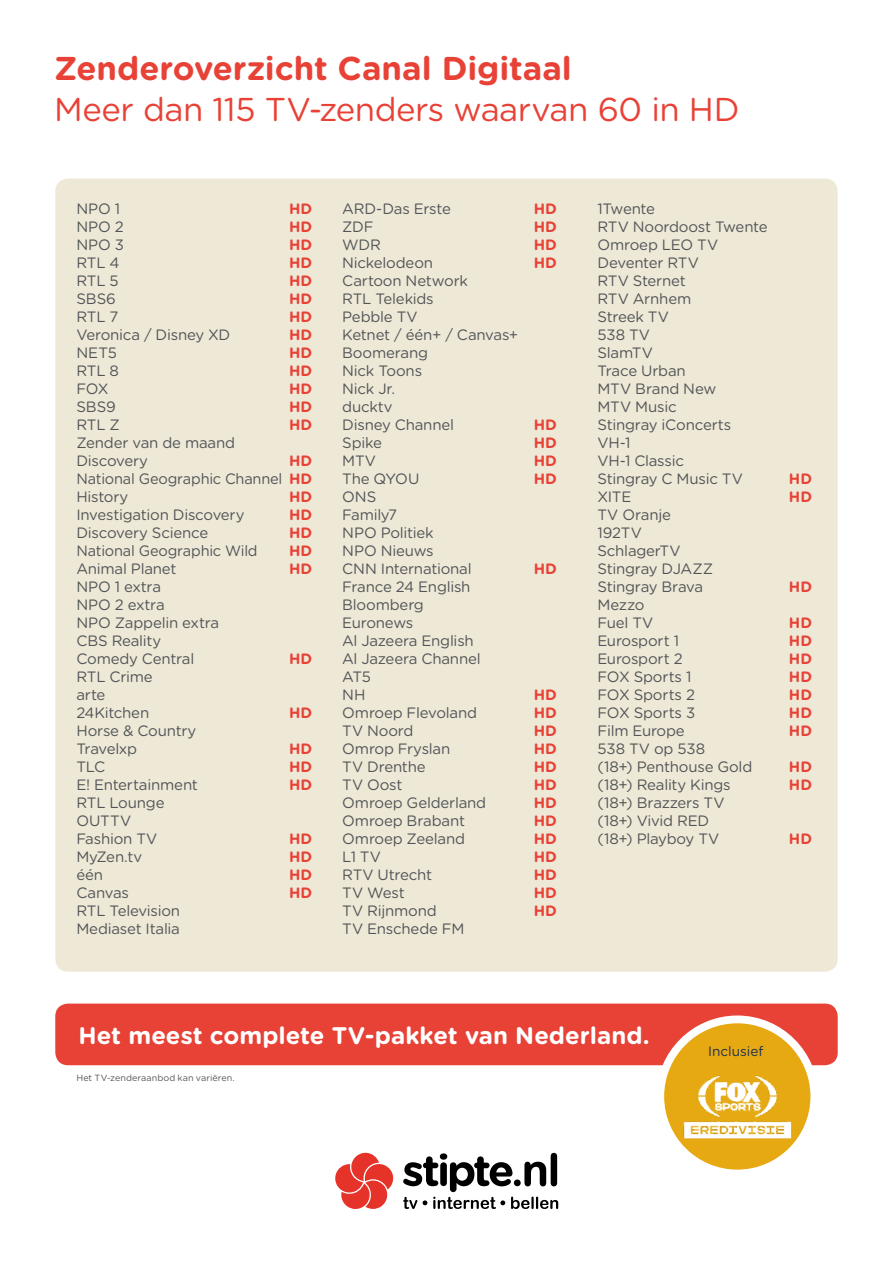
<style>
.page{position:relative;width:893px;height:1263px;background:#fff}
.page>*{position:absolute;margin:0;border:0;box-sizing:border-box;transform-origin:0 0}
.t1{font:33px "Gotham Rounded";letter-spacing:-.015em;color:#e84237}
.t2{font:700 33px "Gotham Rounded";letter-spacing:-.005em;color:#e84237}
.t3{font:700 24px "Gotham Rounded";color:#fff}
.t4{font:15px/18px "Gotham Rounded";letter-spacing:-.015em;color:#525557}
.t5{font:700 15px/18px "Gotham Rounded";color:#e84237;text-align:justify}
.t6{font:13.65px "Gotham Rounded";color:#1b3055}
.t7{font:9px "Gotham Rounded";letter-spacing:.01em;color:#525557}
.s1{font-weight:700;color:#e84237}
</style>
<div class="page">
<svg style="left:335px;top:1153px;width:59px;height:56px"></svg>
<svg style="left:403px;top:1153px;width:155px;height:56px"></svg>
<div style="left:55px;top:179px;width:783px;height:793px;background:#eee8d7;border-radius:13px"></div>
<div style="left:55px;top:1003px;width:783px;height:62px;background:#e84237;border-radius:13px"></div>
<div style="left:660px;top:1019px;width:154px;height:154px;background:#e6a911;border-radius:50%"></div>
<div style="left:656px;top:1015px;width:162px;height:162px;border:8px solid #fff;border-radius:50%"></div>
<img style="left:681px;top:1075px;width:113px;height:69px">
<h1 class="t2" style="left:54px;top:45px;width:519px">Zenderoverzicht Canal Digitaal</h1>
<h1 class="t1" style="left:54px;top:87px;width:687px">Meer dan 115 TV-zenders waarvan 60 in HD</h1>
<p class="t4" style="left:76px;top:199px;width:237px">NPO 1<br>NPO 2<br>NPO 3<br>RTL 4<br>RTL 5<br>SBS6<br>RTL 7<br>Veronica / Disney XD<br>NET5<br>RTL 8<br>FOX<br>SBS9<br>RTL Z<br>Zender van de maand<br>Discovery<br>National Geographic Channel <span class="s1">HD<br></span>History<br>Investigation Discovery<br>Discovery Science<br>National Geographic Wild<br>Animal Planet<br>NPO 1 extra<br>NPO 2 extra<br>NPO Zappelin extra<br>CBS Reality<br>Comedy Central<br>RTL Crime<br>arte<br>24Kitchen<br>Horse &amp; Country<br>Travelxp<br>TLC<br>E! Entertainment<br>RTL Lounge<br>OUTTV<br>Fashion TV<br>MyZen.tv<br>één<br>Canvas<br>RTL Television<br>Mediaset Italia</p>
<p class="t5" style="left:289px;top:199px;width:25px">HD HD HD HD HD HD HD HD HD HD HD HD HD</p>
<p class="t5" style="left:289px;top:451px;width:25px">HD</p>
<p class="t5" style="left:289px;top:487px;width:25px">HD HD HD HD HD</p>
<p class="t5" style="left:289px;top:649px;width:25px">HD</p>
<p class="t5" style="left:289px;top:703px;width:25px">HD</p>
<p class="t5" style="left:289px;top:739px;width:25px">HD HD HD</p>
<p class="t5" style="left:289px;top:829px;width:25px">HD HD HD HD</p>
<p class="t4" style="left:342px;top:199px;width:178px">ARD-Das Erste<br>ZDF<br>WDR<br>Nickelodeon<br>Cartoon Network<br>RTL Telekids<br>Pebble TV<br>Ketnet / één+ / Canvas+<br>Boomerang<br>Nick Toons<br>Nick Jr.<br>ducktv<br>Disney Channel<br>Spike<br>MTV<br>The QYOU<br>ONS<br>Family7<br>NPO Politiek<br>NPO Nieuws<br>CNN International<br>France 24 English<br>Bloomberg<br>Euronews<br>Al Jazeera English<br>Al Jazeera Channel<br>AT5<br>NH<br>Omroep Flevoland<br>TV Noord<br>Omrop Fryslan<br>TV Drenthe<br>TV Oost<br>Omroep Gelderland<br>Omroep Brabant<br>Omroep Zeeland<br>L1 TV<br>RTV Utrecht<br>TV West<br>TV Rijnmond<br>TV Enschede FM</p>
<p class="t5" style="left:534px;top:199px;width:25px">HD HD HD HD</p>
<p class="t5" style="left:534px;top:415px;width:25px">HD HD HD HD</p>
<p class="t5" style="left:534px;top:559px;width:25px">HD</p>
<p class="t5" style="left:534px;top:685px;width:25px">HD HD HD HD HD HD HD HD HD HD HD HD HD</p>
<p class="t4" style="left:597px;top:199px;width:172px">1Twente<br>RTV Noordoost Twente<br>Omroep LEO TV<br>Deventer RTV<br>RTV Sternet<br>RTV Arnhem<br>Streek TV<br>538 TV<br>SlamTV<br>Trace Urban<br>MTV Brand New<br>MTV Music<br>Stingray iConcerts<br>VH-1<br>VH-1 Classic<br>Stingray C Music TV<br>XITE<br>TV Oranje<br>192TV<br>SchlagerTV<br>Stingray DJAZZ<br>Stingray Brava<br>Mezzo<br>Fuel TV<br>Eurosport 1<br>Eurosport 2<br>FOX Sports 1<br>FOX Sports 2<br>FOX Sports 3<br>Film Europe<br>538 TV op 538<br>(18+) Penthouse Gold (18+) Reality Kings (18+) Brazzers TV<br>(18+) Vivid RED<br>(18+) Playboy TV</p>
<p class="t5" style="left:789px;top:469px;width:25px">HD<br>HD</p>
<p class="t5" style="left:789px;top:577px;width:25px">HD</p>
<p class="t5" style="left:789px;top:613px;width:25px">HD HD HD HD HD HD HD</p>
<p class="t5" style="left:789px;top:757px;width:25px">HD<br>HD</p>
<p class="t5" style="left:789px;top:829px;width:25px">HD</p>
<h2 class="t3" style="left:78px;top:1018px;width:573px">Het meest complete TV-pakket van Nederland.</h2>
<p class="t7" style="left:76px;top:1071px;width:160px">Het TV-zenderaanbod kan variëren.</p>
<p class="t6" style="left:708px;top:1041px;width:57px">Inclusief</p>
</div>
